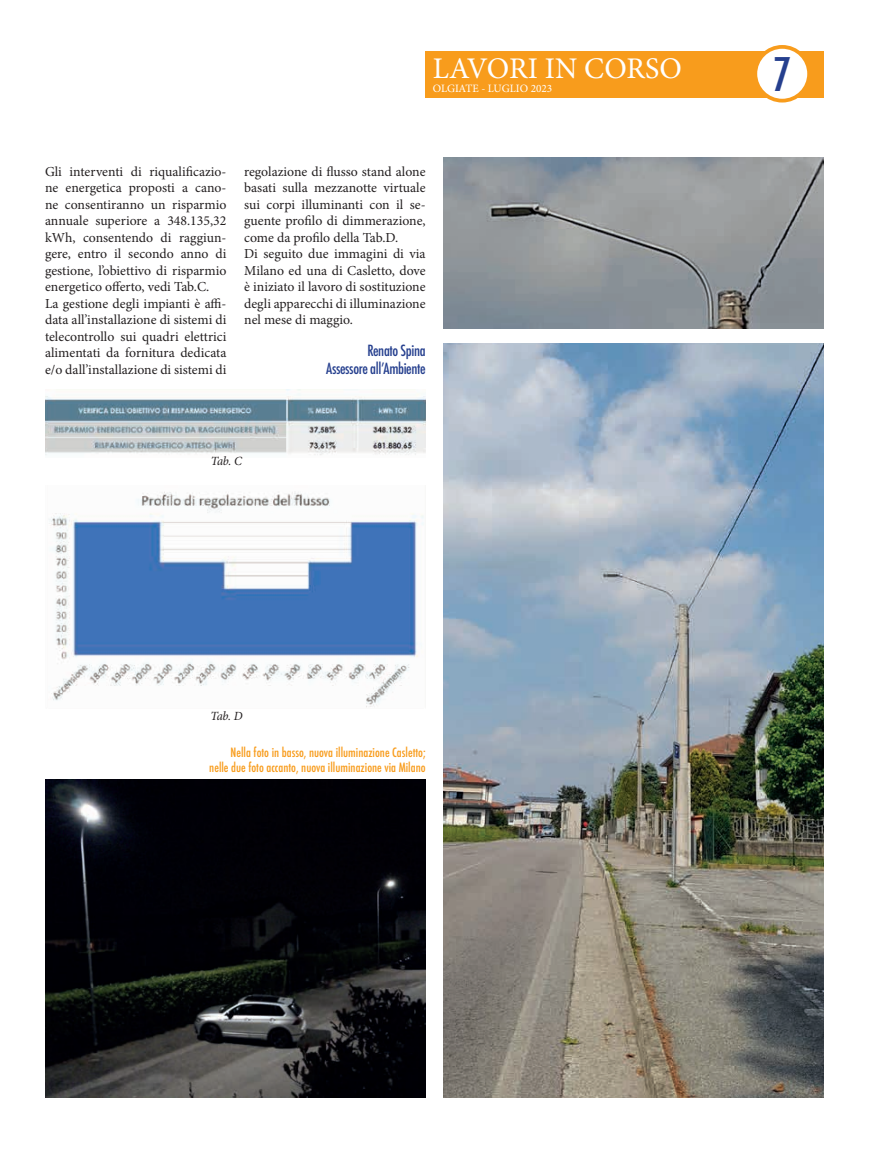
<style>
.page{position:relative;width:869px;height:1152px;background:#fff}
.page>*{position:absolute;margin:0;border:0;box-sizing:border-box;transform-origin:0 0}
.t1{font:500 condensed 45px "Futura";color:#253f8e}
.t2{font:30px "Minion Pro";color:#fff}
.t3{font:500 condensed 15px/18px "Futura";letter-spacing:-.025em;color:#253f8e;text-align:right}
.t4{font:13.75px/16.5px "Minion Pro";color:#231f20}
.t5{font:500 condensed 12.5px/15px "Futura";color:#f89c1c;text-align:right}
.t6{font:italic 12.5px "Minion Pro";letter-spacing:-.06em;color:#231f20}
.t7{font:11.25px "Minion Pro";color:#fff}
</style>
<div class="page">
<div style="left:425px;top:51px;width:398px;height:46px;background:#f89c1c"></div>
<div style="left:755px;top:47px;width:53px;height:54px;background:#fff;border-radius:50%"></div>
<div style="left:753px;top:45px;width:57px;height:57px;border:4px solid #f89c1c;border-radius:50%"></div>
<img style="left:45px;top:390px;width:380px;height:65px">
<img style="left:49px;top:491px;width:375px;height:217px">
<img style="left:45px;top:779px;width:380px;height:318px">
<img style="left:443px;top:344px;width:380px;height:753px">
<img style="left:443px;top:158px;width:380px;height:171px">
<h2 class="t2" style="left:432px;top:49px;width:250px">LAVORI IN CORSO</h2>
<p class="t7" style="left:432px;top:81px;width:121px">OLGIATE - LUGLIO 2023</p>
<p class="t4" style="left:45px;top:163px;width:183px">Gli interventi di riqualificazio&shy;ne energetica proposti a cano&shy;ne consentiranno un risparmio annuale superiore a 348.135,32 kWh, consentendo di raggiun&shy;gere, entro il secondo anno di gestione, l’obiettivo di risparmio energetico offerto, vedi Tab.C.<br>La gestione degli impianti è affi&shy;data all’installazione di sistemi di telecontrollo sui quadri elettrici alimentati da fornitura dedicata e/o dall’installazione di sistemi di</p>
<p class="t4" style="left:244px;top:163px;width:183px">regolazione di flusso stand alone basati sulla mezzanotte virtuale sui corpi illuminanti con il se&shy;guente profilo di dimmerazione, come da profilo della Tab.D.<br>Di seguito due immagini di via<br>Milano ed una di Casletto, dove è iniziato il lavoro di sostituzione degli apparecchi di illuminazione nel mese di maggio.</p>
<p class="t3" style="left:326px;top:341px;width:101px">Renato Spina<br>Assessore all’Ambiente</p>
<p class="t6" style="left:211px;top:452px;width:33px">Tab. C</p>
<h1 class="t1" style="left:774px;top:40px;width:20px">7</h1>
<p class="t6" style="left:210px;top:707px;width:34px">Tab. D</p>
<p class="t5" style="left:209px;top:745px;width:218px">Nella foto in basso, nuova illuminazione Casletto; nelle due foto accanto, nuova illuminazione via Milano</p>
</div>
